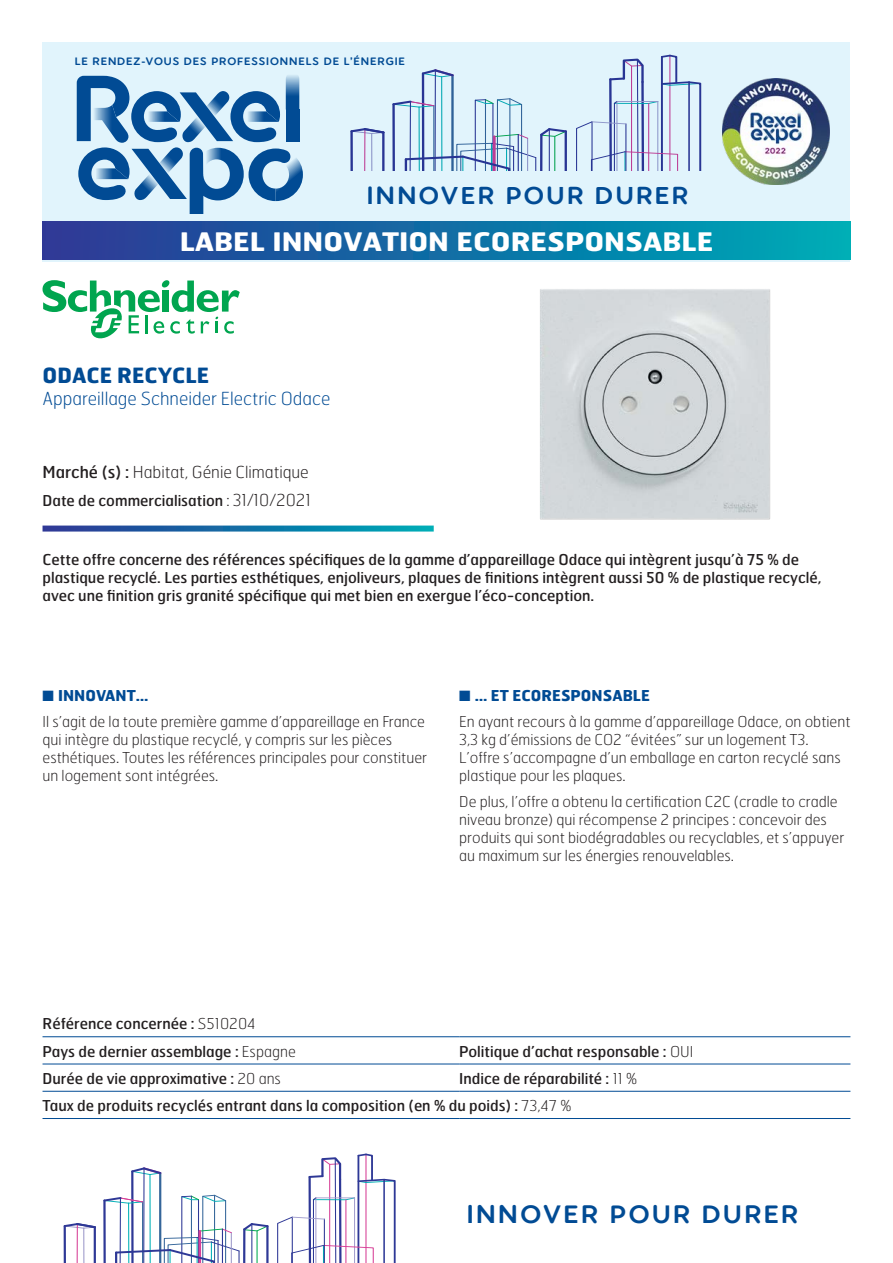
<style>
.page{position:relative;width:893px;height:1263px;background:#fff}
.page>*{position:absolute;margin:0;border:0;box-sizing:border-box;transform-origin:0 0}
.t1{font:700 25.5px "Hermes";color:#fff;scale:1.1 1}
.t2{font:600 25.2px "Rexel Type Beta";letter-spacing:.1em;color:#014b94}
.t3{font:600 24.45px "Rexel Type Beta";letter-spacing:.1em;color:#014b94}
.t4{font:700 21px "Hermes";color:#014b94}
.t5{font:100 18px "Hermes";color:#014b94}
.t6{font:100 16.5px "Hermes";color:#231f20}
.t7{font:100 15px/18px "Hermes";color:#231f20}
.t8{font:15px/18px "Hermes";color:#231f20}
.t9{font:700 15px "Hermes";color:#014b94}
.t10{font:600 10.8px "Rexel Type Beta";letter-spacing:.085em;color:#014b94}
.s1{font-weight:400}
.s2{font-weight:100}
.s3{font-weight:100;font-size:16.5px}
</style>
<div class="page">
<svg style="left:63px;top:1153px;width:333px;height:110px"></svg>
<hr style="left:257px;top:1231px;width:1px;height:32px;background:#00aa4f">
<div style="left:43px;top:42px;width:807px;height:219px;background:#e1f4fc"></div>
<div style="left:43px;top:221px;width:807px;height:38px;background:linear-gradient(to right,#2b3595,#00abb7)"></div>
<svg style="left:77px;top:75px;width:226px;height:139px"></svg>
<svg style="left:350px;top:54px;width:352px;height:116px"></svg>
<hr style="left:554px;top:136px;width:1px;height:34px;background:#00aa4f">
<img style="left:723px;top:79px;width:106px;height:106px">
<img style="left:540px;top:289px;width:231px;height:231px">
<svg style="left:43px;top:280px;width:197px;height:58px"></svg>
<svg style="left:43px;top:525px;width:391px;height:6px;background:#277dad"></svg>
<hr style="left:43px;top:1036px;width:416px;height:1px;background:#014b94">
<hr style="left:459px;top:1036px;width:391px;height:1px;background:#014b94">
<hr style="left:43px;top:1064px;width:416px;height:1px;background:#014b94">
<hr style="left:459px;top:1064px;width:391px;height:1px;background:#014b94">
<hr style="left:43px;top:1091px;width:416px;height:1px;background:#014b94">
<hr style="left:459px;top:1091px;width:391px;height:1px;background:#014b94">
<hr style="left:43px;top:1118px;width:416px;height:1px;background:#014b94">
<hr style="left:459px;top:1118px;width:391px;height:1px;background:#014b94">
<p class="t10" style="left:75px;top:55px;width:332px">LE RENDEZ-VOUS DES PROFESSIONNELS DE L’ÉNERGIE</p>
<h3 class="t3" style="left:367px;top:182px;width:323px">INNOVER POUR DURER</h3>
<h1 class="t1" style="left:180px;top:225px;width:487px">LABEL INNOVATION ECORESPONSABLE</h1>
<p class="t4" style="left:43px;top:362px;width:168px">ODACE RECYCLE</p>
<p class="t5" style="left:43px;top:387px;width:289px">Appareillage Schneider Electric Odace</p>
<p class="t6" style="left:43px;top:462px;width:268px"><span class="s1">Marché (s) :</span> Habitat, Génie Climatique</p>
<p class="t8" style="left:43px;top:492px;width:270px">Date de commercialisation <span class="s2">:</span> <span class="s3">31/10/2021</span></p>
<p class="t8" style="left:43px;top:550px;width:780px">Cette offre concerne des références spécifiques de la gamme d’appareillage Odace qui intègrent jusqu’à 75 % de plastique recyclé. Les parties esthétiques, enjoliveurs, plaques de finitions intègrent aussi 50 % de plastique recyclé, avec une finition gris granité spécifique qui met bien en exergue l’éco-conception.</p>
<p class="t9" style="left:43px;top:686px;width:107px">■ INNOVANT…</p>
<p class="t9" style="left:459px;top:686px;width:192px">■ … ET ECORESPONSABLE</p>
<p class="t7" style="left:43px;top:712px;width:386px">Il s’agit de la toute première gamme d’appareillage en France qui intègre du plastique recyclé, y compris sur les pièces esthétiques. Toutes les références principales pour constituer un logement sont intégrées.</p>
<p class="t7" style="left:459px;top:712px;width:393px">En ayant recours à la gamme d’appareillage Odace, on obtient 3,3 kg d’émissions de CO2 “évitées” sur un logement T3.<br>L’offre s’accompagne d’un emballage en carton recyclé sans plastique pour les plaques.</p>
<p class="t7" style="left:459px;top:792px;width:386px">De plus, l’offre a obtenu la certification C2C (cradle to cradle niveau bronze) qui récompense 2 principes : concevoir des produits qui sont biodégradables ou recyclables, et s’appuyer au maximum sur les énergies renouvelables.</p>
<p class="t8" style="left:43px;top:1014px;width:215px">Référence concernée : <span class="s2">S510204</span></p>
<p class="t8" style="left:43px;top:1042px;width:255px">Pays de dernier assemblage : <span class="s2">Espagne</span></p>
<p class="t8" style="left:459px;top:1042px;width:236px">Politique d’achat responsable : <span class="s2">OUI</span></p>
<p class="t8" style="left:43px;top:1069px;width:240px">Durée de vie approximative : <span class="s2">20 ans</span></p>
<p class="t8" style="left:459px;top:1069px;width:179px">Indice de réparabilité : <span class="s2">11 %</span></p>
<p class="t8" style="left:43px;top:1096px;width:530px">Taux de produits recyclés entrant dans la composition (en % du poids) : <span class="s2">73,47 %</span></p>
<h2 class="t2" style="left:467px;top:1199px;width:333px">INNOVER POUR DURER</h2>
</div>
